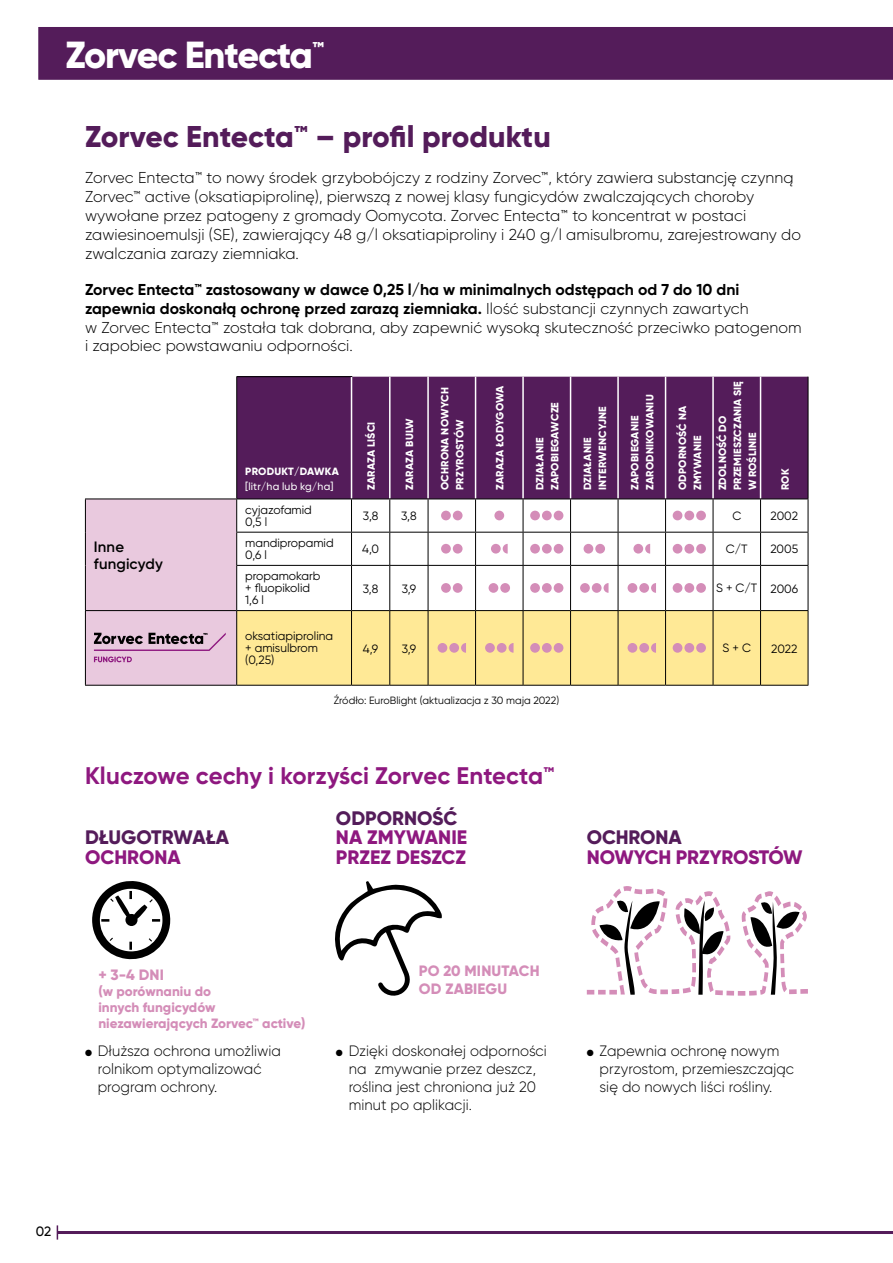
<style>
.page{position:relative;width:893px;height:1263px;background:#fff}
.page>*{position:absolute;margin:0;border:0;box-sizing:border-box;transform-origin:0 0}
.t1{font:800 37.65px "Gilroy";letter-spacing:-.03em;color:#fff}
.t2{font:800 30px "Gilroy";color:#541c5a}
.t3{font:700 24px "Gilroy";color:#8e187f}
.t4{font:800 19.5px/19.5px "Gilroy";letter-spacing:-.005em;color:#8e187f}
.t5{font:800 19.5px "Gilroy";letter-spacing:-.005em;color:#541c5a}
.t6{font:300 15.75px/18.9px "Gilroy";letter-spacing:.005em;color:#000}
.t7{font:300 15px/18px "Gilroy";letter-spacing:.005em;color:#000}
.t8{font:800 15px/18px "Gilroy";letter-spacing:.01em;color:#d48db8}
.t9{font:600 15px/16.5px "Gilroy";letter-spacing:.01em;color:#000}
.t10{font:800 13.5px/16.2px "Gilroy";color:#d48db8}
.t11{font:500 13.5px "Gilroy";color:#000}
.t12{font:12px/12px "Gilroy";color:#000}
.t13{font:800 10.5px/15px "Gilroy";letter-spacing:.02em;color:#fff}
.t14{font:10.5px "Gilroy";color:#000}
.t15{font:500 10.5px "Gilroy";letter-spacing:.01em;color:#fff}
.s1{font-weight:700}
</style>
<div class="page">
<hr style="left:57px;top:1231px;width:836px;height:3px;background:#541c5a">
<div style="left:38px;top:27px;width:855px;height:53px;background:#541c5a"></div>
<svg style="left:587px;top:886px;width:221px;height:110px"></svg>
<svg style="left:335px;top:881px;width:107px;height:115px"></svg>
<svg style="left:92px;top:881px;width:79px;height:79px"></svg>
<div style="left:237px;top:377px;width:114px;height:122px;background:#541c5a"></div>
<div style="left:352px;top:377px;width:456px;height:122px;background:#541c5a"></div>
<hr style="left:236px;top:376px;width:116px;height:1px;background:#000">
<hr style="left:389px;top:377px;width:2px;height:122px;background:#fff">
<hr style="left:427px;top:377px;width:2px;height:122px;background:#fff">
<hr style="left:475px;top:377px;width:1px;height:122px;background:#fff">
<hr style="left:522px;top:377px;width:2px;height:122px;background:#fff">
<hr style="left:570px;top:377px;width:1px;height:122px;background:#fff">
<hr style="left:617px;top:377px;width:2px;height:122px;background:#fff">
<hr style="left:665px;top:377px;width:1px;height:122px;background:#fff">
<hr style="left:712px;top:377px;width:2px;height:122px;background:#fff">
<hr style="left:760px;top:377px;width:1px;height:122px;background:#fff">
<hr style="left:237px;top:685px;width:114px;height:1px;background:#000">
<hr style="left:85px;top:685px;width:152px;height:1px;background:#000">
<hr style="left:236px;top:377px;width:1px;height:122px;background:#000">
<hr style="left:808px;top:377px;width:1px;height:122px;background:#000">
<hr style="left:808px;top:499px;width:1px;height:33px;background:#000">
<hr style="left:808px;top:532px;width:1px;height:33px;background:#000">
<hr style="left:808px;top:566px;width:1px;height:44px;background:#000">
<hr style="left:808px;top:611px;width:1px;height:74px;background:#000">
<hr style="left:351px;top:685px;width:39px;height:1px;background:#000">
<hr style="left:390px;top:685px;width:38px;height:1px;background:#000">
<hr style="left:428px;top:685px;width:48px;height:1px;background:#000">
<hr style="left:476px;top:685px;width:47px;height:1px;background:#000">
<hr style="left:523px;top:685px;width:48px;height:1px;background:#000">
<hr style="left:571px;top:685px;width:47px;height:1px;background:#000">
<hr style="left:618px;top:685px;width:48px;height:1px;background:#000">
<hr style="left:666px;top:685px;width:47px;height:1px;background:#000">
<hr style="left:713px;top:685px;width:47px;height:1px;background:#000">
<hr style="left:760px;top:685px;width:48px;height:1px;background:#000">
<svg style="left:85px;top:499px;width:723px;height:186px"></svg>
<h1 class="t1" style="left:66px;top:31px;width:260px">Zorvec Entecta<sup>™</sup></h1>
<h2 class="t2" style="left:85px;top:118px;width:467px">Zorvec Entecta™ – profil produktu</h2>
<p class="t6" style="left:85px;top:168px;width:717px">Zorvec Entecta™ to nowy środek grzybobójczy z rodziny Zorvec™, który zawiera substancję czynną Zorvec™ active (oksatiapiprolinę), pierwszą z nowej klasy fungicydów zwalczających choroby wywołane przez patogeny z gromady Oomycota. Zorvec Entecta™ to koncentrat w postaci zawiesinoemulsji (SE), zawierający 48 g/l oksatiapiproliny i 240 g/l amisulbromu, zarejestrowany do zwalczania zarazy ziemniaka.</p>
<p class="t6" style="left:85px;top:280px;width:718px"><span class="s1">Zorvec Entecta™ zastosowany w dawce 0,25 l/ha w minimalnych odstępach od 7 do 10 dni zapewnia doskonałą ochronę przed zarazą ziemniaka.</span> Ilość substancji czynnych zawartych<br>w Zorvec Entecta™ została tak dobrana, aby zapewnić wysoką skuteczność przeciwko patogenom i zapobiec powstawaniu odporności.</p>
<p class="t9" style="left:94px;top:538px;width:70px">Inne fungicydy</p>
<p class="t13" style="left:245px;top:464px;width:95px">PRODUKT/DAWKA</p>
<p class="t15" style="left:245px;top:480px;width:90px">[litr/ha lub kg/ha]</p>
<p class="t13" style="left:364px;top:490px;width:70px;rotate:-90deg">ZARAZA LIŚCI</p>
<p class="t13" style="left:402px;top:490px;width:74px;rotate:-90deg">ZARAZA BULW</p>
<p class="t13" style="left:437px;top:490px;width:104px;rotate:-90deg">OCHRONA NOWYCH<br>PRZYROSTÓW</p>
<p class="t13" style="left:492px;top:490px;width:106px;rotate:-90deg">ZARAZA ŁODYGOWA</p>
<p class="t13" style="left:532px;top:490px;width:90px;rotate:-90deg">DZIAŁANIE<br>ZAPOBIEGAWCZE</p>
<p class="t13" style="left:580px;top:490px;width:86px;rotate:-90deg">DZIAŁANIE<br>INTERWENCYJNE</p>
<p class="t13" style="left:627px;top:490px;width:97px;rotate:-90deg">ZAPOBIEGANIE<br>ZARODNIKOWANIU</p>
<p class="t13" style="left:675px;top:490px;width:86px;rotate:-90deg">ODPORNOŚĆ NA<br>ZMYWANIE</p>
<p class="t13" style="left:715px;top:490px;width:111px;rotate:-90deg">ZDOLNOŚĆ DO<br>PRZEMIESZCZANIA SIĘ<br>W ROŚLINIE</p>
<p class="t13" style="left:777px;top:490px;width:23px;rotate:-90deg">ROK</p>
<p class="t12" style="left:245px;top:503px;width:68px">cyjazofamid<br>0,5 l</p>
<p class="t12" style="left:363px;top:510px;width:17px">3,8</p>
<p class="t12" style="left:401px;top:510px;width:17px">3,8</p>
<p class="t12" style="left:732px;top:509px;width:10px">C</p>
<p class="t12" style="left:770px;top:510px;width:29px">2002</p>
<p class="t12" style="left:245px;top:537px;width:90px">mandipropamid<br>0,6 l</p>
<p class="t12" style="left:362px;top:543px;width:19px">4,0</p>
<p class="t12" style="left:726px;top:543px;width:23px">C/T</p>
<p class="t12" style="left:770px;top:543px;width:29px">2005</p>
<p class="t12" style="left:245px;top:570px;width:77px">propamokarb + fluopikolid<br>1,6 l</p>
<p class="t12" style="left:363px;top:582px;width:17px">3,8</p>
<p class="t12" style="left:402px;top:582px;width:16px">3,9</p>
<p class="t12" style="left:716px;top:582px;width:83px">S + C/T 2006</p>
<p class="t12" style="left:245px;top:630px;width:89px">oksatiapiprolina + amisulbrom (0,25)</p>
<p class="t12" style="left:363px;top:642px;width:17px">4,9</p>
<p class="t12" style="left:402px;top:642px;width:16px">3,9</p>
<p class="t12" style="left:723px;top:642px;width:30px">S + C</p>
<p class="t12" style="left:771px;top:642px;width:28px">2022</p>
<p class="t14" style="left:334px;top:693px;width:227px">Źródło: EuroBlight (aktualizacja z 30 maja 2022)</p>
<h3 class="t3" style="left:85px;top:761px;width:471px">Kluczowe cechy i korzyści Zorvec Entecta™</h3>
<p class="t5" style="left:85px;top:825px;width:146px">DŁUGOTRWAŁA</p>
<p class="t4" style="left:85px;top:847px;width:97px">OCHRONA</p>
<p class="t5" style="left:336px;top:805px;width:123px">ODPORNOŚĆ</p>
<p class="t4" style="left:336px;top:827px;width:133px">NA ZMYWANIE<br>PRZEZ DESZCZ</p>
<p class="t5" style="left:587px;top:825px;width:96px">OCHRONA</p>
<p class="t4" style="left:587px;top:847px;width:217px">NOWYCH PRZYROSTÓW</p>
<p class="t8" style="left:98px;top:965px;width:67px">+ 3-4 DNI</p>
<p class="t10" style="left:98px;top:983px;width:209px">(w porównaniu do<br>innych fungicydów niezawierających Zorvec™ active)</p>
<p class="t8" style="left:419px;top:962px;width:122px">PO 20 MINUTACH<br>OD ZABIEGU</p>
<p class="t7" style="left:98px;top:1042px;width:185px;text-indent:-13px">● Dłuższa ochrona umożliwia rolnikom optymalizować program ochrony.</p>
<p class="t7" style="left:349px;top:1042px;width:200px;text-indent:-13px">● Dzięki doskonałej odporności na zmywanie przez deszcz, roślina jest chroniona już 20 minut po aplikacji.</p>
<p class="t7" style="left:600px;top:1042px;width:196px;text-indent:-13px">● Zapewnia ochronę nowym przyrostom, przemieszczając się do nowych liści rośliny.</p>
<p class="t11" style="left:36px;top:1223px;width:17px">02</p>
</div>
